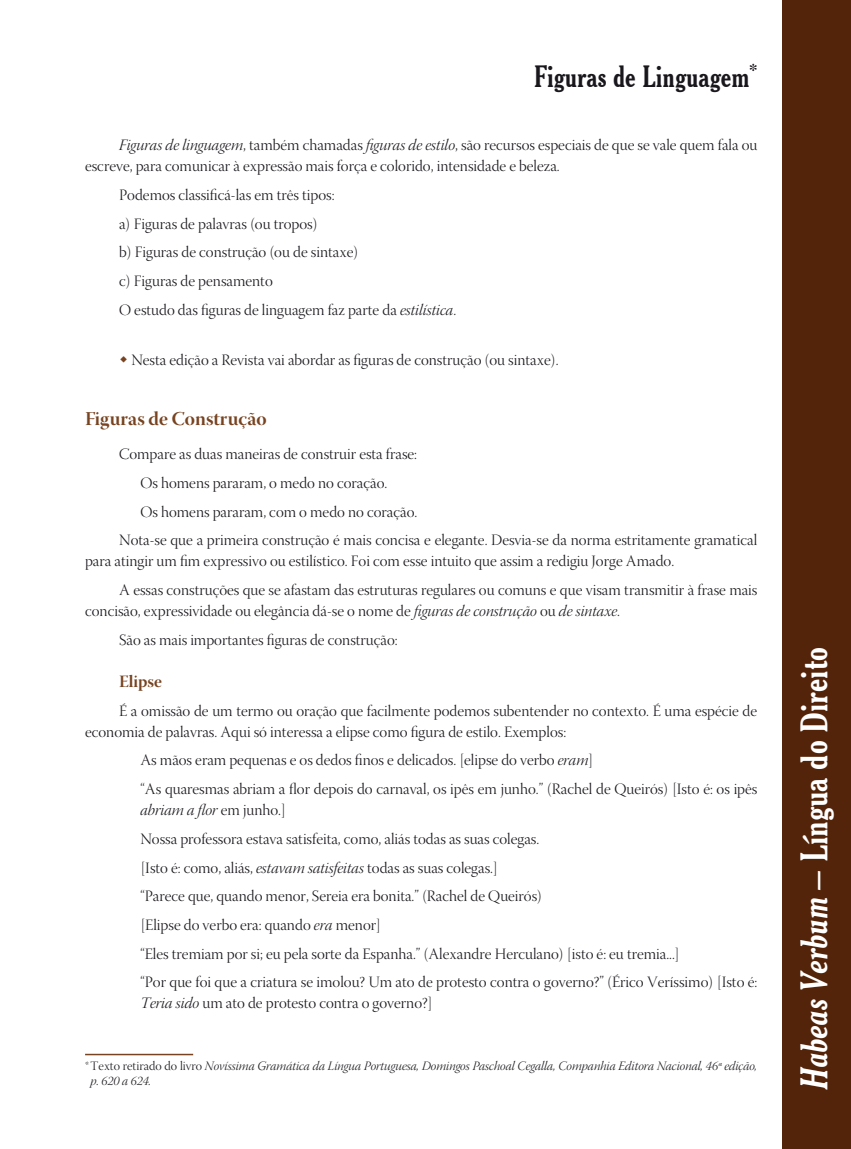
<style>
.page{position:relative;width:851px;height:1149px;background:#fff}
.page>*{position:absolute;margin:0;border:0;box-sizing:border-box;transform-origin:0 0}
.Finger{font:700 condensed 37.5px "Cheltenham BT";color:#fff}
.Título_Direita{font:700 condensed 30px "Cheltenham BT";color:#1a171c}
.Subtítulo_cor_negrit{font:19.5px "Warnock Pro Bold Disp";color:#774320}
.subtítulo_negrito_co{font:17.25px "Warnock Pro Bold Disp";color:#774320}
.Miolo{font:15.75px/21px "Warnock Pro Light Disp";color:#1a171c}
.Miolo_blocado_13{font:15.75px/21px "Warnock Pro Light Disp";color:#1a171c}
.Miolo_espaço_acima{font:15.75px/21px "Warnock Pro Light Disp";color:#1a171c}
.Miolo_espaço_acima_6{font:15.75px "Warnock Pro Light Disp";color:#1a171c}
.Nota_1_algarismo{font:12.75px/15.3px "Warnock Pro Light It Disp";color:#1a171c}
.s1{font-family:"Warnock Pro Light It Disp"}
.s2{font-family:"Warnock Pro Light Disp"}
.s3{font-style:italic}
</style>
<div class="page">
<div style="left:782px;top:0;width:68px;height:1148px;background:#532409"></div>
<hr style="left:85px;top:1053px;width:108px;height:1px;background:#774320">
<p class="Título_Direita" style="left:533px;top:58px;width:225px">Figuras de Linguagem<sup>*</sup></p>
<p class="Miolo_espaço_acima" style="left:85px;top:136px;width:673px;text-indent:34px"><span class="s1">Figuras de linguagem</span>, também chamadas <span class="s1">figuras de estilo</span>, são recursos especiais de que se vale quem fala ou escreve, para comunicar à expressão mais força e colorido, intensidade e beleza.</p>
<p class="Miolo" style="left:119px;top:186px;width:217px">Podemos classificá-las em três tipos:</p>
<p class="Miolo" style="left:119px;top:214px;width:200px">a) Figuras de palavras (ou tropos)</p>
<p class="Miolo" style="left:119px;top:243px;width:241px">b) Figuras de construção (ou de sintaxe)</p>
<p class="Miolo" style="left:119px;top:272px;width:155px">c) Figuras de pensamento</p>
<p class="Miolo" style="left:119px;top:300px;width:338px">O estudo das figuras de linguagem faz parte da <span class="s1">estilística</span>.</p>
<p class="Miolo_espaço_acima_6" style="left:131px;top:351px;width:428px">Nesta edição a Revista vai abordar as figuras de construção (ou sintaxe).</p>
<p class="Subtítulo_cor_negrit" style="left:85px;top:407px;width:183px">Figuras de Construção</p>
<p class="Miolo" style="left:119px;top:445px;width:299px">Compare as duas maneiras de construir esta frase:</p>
<p class="Miolo_blocado_13" style="left:140px;top:474px;width:248px">Os homens pararam, o medo no coração.</p>
<p class="Miolo_blocado_13" style="left:140px;top:502px;width:278px">Os homens pararam, com o medo no coração.</p>
<p class="Miolo" style="left:85px;top:531px;width:673px;text-indent:34px">Nota-se que a primeira construção é mais concisa e elegante. Desvia-se da norma estritamente gramatical para atingir um fim expressivo ou estilístico. Foi com esse intuito que assim a redigiu Jorge Amado.</p>
<p class="Miolo" style="left:85px;top:580px;width:673px;text-indent:34px">A essas construções que se afastam das estruturas regulares ou comuns e que visam transmitir à frase mais concisão, expressividade ou elegância dá-se o nome de <span class="s1">figuras de construção</span> ou <span class="s1">de sintaxe</span>.</p>
<p class="Miolo" style="left:119px;top:630px;width:280px">São as mais importantes figuras de construção:</p>
<p class="subtítulo_negrito_co" style="left:119px;top:670px;width:44px">Elipse</p>
<p class="Miolo" style="left:85px;top:701px;width:673px;text-indent:34px">É a omissão de um termo ou oração que facilmente podemos subentender no contexto. É uma espécie de economia de palavras. Aqui só interessa a elipse como figura de estilo. Exemplos:</p>
<p class="Miolo_blocado_13" style="left:140px;top:751px;width:454px">As mãos eram pequenas e os dedos finos e delicados. [elipse do verbo <span class="s1">eram</span>]</p>
<p class="Miolo_blocado_13" style="left:140px;top:779px;width:618px">“As quaresmas abriam a flor depois do carnaval, os ipês em junho.” (Rachel de Queirós) [Isto é: os ipês <span class="s1">abriam a flor</span> em junho.]</p>
<p class="Miolo_blocado_13" style="left:140px;top:829px;width:400px">Nossa professora estava satisfeita, como, aliás todas as suas colegas.</p>
<p class="Miolo_blocado_13" style="left:140px;top:858px;width:359px">[Isto é: como, aliás, <span class="s1">estavam satisfeitas</span> todas as suas colegas.]</p>
<p class="Miolo_blocado_13" style="left:140px;top:886px;width:403px">“Parece que, quando menor, Sereia era bonita.” (Rachel de Queirós)</p>
<p class="Miolo_blocado_13" style="left:140px;top:915px;width:242px">[Elipse do verbo era: quando <span class="s1">era</span> menor]</p>
<p class="Miolo_blocado_13" style="left:140px;top:944px;width:541px">“Eles tremiam por si; eu pela sorte da Espanha.” (Alexandre Herculano) [isto é: eu tremia...]</p>
<p class="Miolo_blocado_13" style="left:140px;top:972px;width:618px">“Por que foi que a criatura se imolou? Um ato de protesto contra o governo?” (Érico Veríssimo) [Isto é:<br><span class="s1">Teria sido</span> um ato de protesto contra o governo?]</p>
<p class="Nota_1_algarismo" style="left:91px;top:1058px;width:668px;text-indent:-6px"><span class="s2">*Texto retirado do livro</span> Novíssima Gramática da Língua Portuguesa, Domingos Paschoal Cegalla, Companhia Editora Nacional, 46ª edição, p. 620 a 624.</p>
<p class="Finger" style="left:791px;top:1089px;width:444px;rotate:-90deg"><span class="s3">Habeas Verbum –</span> Língua do Direito</p>
</div>
